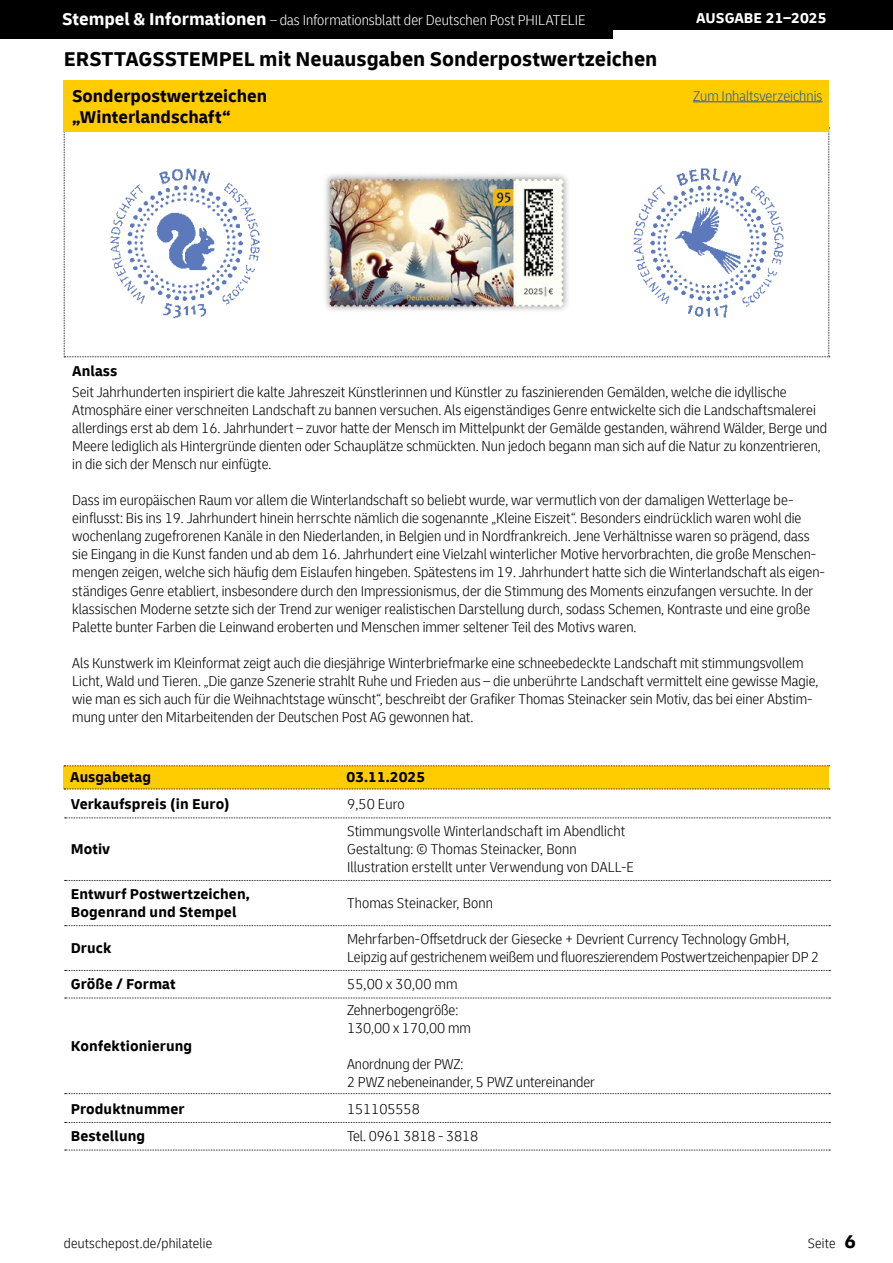
<style>
.page{position:relative;width:893px;height:1263px;background:#fff}
.page>*{position:absolute;margin:0;border:0;box-sizing:border-box;transform-origin:0 0}
.t1{font:700 21px "Delivery";color:#000}
.t2{font:700 18px/21.6px "Delivery";color:#000}
.t3{font:300 condensed 15px/18px "Delivery";color:#000}
.t4{font:700 15px/18px "Delivery";letter-spacing:.01em;color:#000}
.t5{font:300 condensed 15px "Delivery";color:#fff}
.t6{font:300 condensed 15px "Delivery";color:#275b9b}
.t7{font:700 15px "Delivery";color:#fff}
.t8{font:300 condensed 14.25px "Delivery";letter-spacing:.015em;color:#000}
.s1{font-weight:700;font-stretch:normal;font-size:18px}
.s2{font-weight:700;font-stretch:normal;font-size:19.5px}
</style>
<div class="page">
<svg style="left:64px;top:128px;width:766px;height:229px"></svg>
<div style="left:0;top:0;width:893px;height:30px;background:#000"></div>
<div style="left:0;top:0;width:612px;height:38px;background:#000"></div>
<div style="left:64px;top:81px;width:765px;height:51px;background:#fc0"></div>
<div style="left:64px;top:766px;width:765px;height:23px;background:#fc0"></div>
<svg style="left:64px;top:765px;width:766px;height:1px"></svg>
<svg style="left:64px;top:789px;width:766px;height:1px"></svg>
<svg style="left:65px;top:817px;width:765px;height:1px"></svg>
<svg style="left:65px;top:880px;width:765px;height:1px"></svg>
<svg style="left:65px;top:925px;width:765px;height:1px"></svg>
<svg style="left:65px;top:1122px;width:765px;height:1px"></svg>
<svg style="left:65px;top:1150px;width:765px;height:1px"></svg>
<svg style="left:65px;top:970px;width:765px;height:1px"></svg>
<svg style="left:65px;top:998px;width:765px;height:1px"></svg>
<svg style="left:65px;top:1093px;width:765px;height:1px"></svg>
<img style="left:106px;top:164px;width:158px;height:157px">
<img style="left:630px;top:164px;width:157px;height:157px">
<div style="left:322px;top:171px;width:249px;height:143px;background:#000;opacity:.5"></div>
<img style="left:485px;top:179px;width:74px;height:2px">
<hr style="left:693px;top:101px;width:129px;height:1px;background:#275b9b">
<p class="t5" style="left:62px;top:12px;width:525px"><span class="s1">Stempel &amp; Informationen</span> – das Informationsblatt der Deutschen Post PHILATELIE</p>
<p class="t7" style="left:696px;top:9px;width:132px">AUSGABE 21–2025</p>
<h1 class="t1" style="left:64px;top:46px;width:595px">ERSTTAGSSTEMPEL mit Neuausgaben Sonderpostwertzeichen</h1>
<p class="t2" style="left:72px;top:85px;width:197px">Sonderpostwertzeichen „Winterlandschaft“</p>
<p class="t6" style="left:693px;top:87px;width:131px">Zum Inhaltsverzeichnis</p>
<p class="t4" style="left:72px;top:362px;width:47px">Anlass</p>
<p class="t3" style="left:72px;top:383px;width:756px">Seit Jahrhunderten inspiriert die kalte Jahreszeit Künstlerinnen und Künstler zu faszinierenden Gemälden, welche die idyllische Atmosphäre einer verschneiten Landschaft zu bannen versuchen. Als eigenständiges Genre entwickelte sich die Landschaftsmalerei allerdings erst ab dem 16. Jahrhundert – zuvor hatte der Mensch im Mittelpunkt der Gemälde gestanden, während Wälder, Berge und Meere lediglich als Hintergründe dienten oder Schauplätze schmückten. Nun jedoch begann man sich auf die Natur zu konzentrieren, in die sich der Mensch nur einfügte.</p>
<p class="t3" style="left:72px;top:491px;width:754px">Dass im europäischen Raum vor allem die Winterlandschaft so beliebt wurde, war vermutlich von der damaligen Wetterlage be&shy;einflusst: Bis ins 19. Jahrhundert hinein herrschte nämlich die sogenannte „Kleine Eiszeit“. Besonders eindrücklich waren wohl die wochenlang zugefrorenen Kanäle in den Niederlanden, in Belgien und in Nordfrankreich. Jene Verhältnisse waren so prägend, dass sie Eingang in die Kunst fanden und ab dem 16. Jahrhundert eine Vielzahl winterlicher Motive hervorbrachten, die große Menschen&shy;mengen zeigen, welche sich häufig dem Eislaufen hingeben. Spätestens im 19. Jahrhundert hatte sich die Winterlandschaft als eigen&shy;ständiges Genre etabliert, insbesondere durch den Impressionismus, der die Stimmung des Moments einzufangen versuchte. In der klassischen Moderne setzte sich der Trend zur weniger realistischen Darstellung durch, sodass Schemen, Kontraste und eine große Palette bunter Farben die Leinwand eroberten und Menschen immer seltener Teil des Motivs waren.</p>
<p class="t3" style="left:72px;top:653px;width:748px">Als Kunstwerk im Kleinformat zeigt auch die diesjährige Winterbriefmarke eine schneebedeckte Landschaft mit stimmungsvollem Licht, Wald und Tieren. „Die ganze Szenerie strahlt Ruhe und Frieden aus – die unberührte Landschaft vermittelt eine gewisse Magie, wie man es sich auch für die Weihnachtstage wünscht“, beschreibt der Grafiker Thomas Steinacker sein Motiv, das bei einer Abstim&shy;mung unter den Mitarbeitenden der Deutschen Post AG gewonnen hat.</p>
<p class="t4" style="left:70px;top:768px;width:82px">Ausgabetag</p>
<p class="t4" style="left:347px;top:768px;width:80px">03.11.2025</p>
<p class="t4" style="left:71px;top:794px;width:161px">Verkaufspreis (in Euro)</p>
<p class="t3" style="left:347px;top:794px;width:59px">9,50 Euro</p>
<p class="t4" style="left:71px;top:840px;width:41px">Motiv</p>
<p class="t3" style="left:347px;top:822px;width:288px">Stimmungsvolle Winterlandschaft im Abendlicht<br>Gestaltung: © Thomas Steinacker, Bonn<br>Illustration erstellt unter Verwendung von DALL-E</p>
<p class="t4" style="left:71px;top:885px;width:181px">Entwurf Postwertzeichen,<br>Bogenrand und Stempel</p>
<p class="t3" style="left:347px;top:894px;width:147px">Thomas Steinacker, Bonn</p>
<p class="t4" style="left:71px;top:939px;width:42px">Druck</p>
<p class="t3" style="left:347px;top:930px;width:474px">Mehrfarben-Offsetdruck der Giesecke + Devrient Currency Technology GmbH,<br>Leipzig auf gestrichenem weißem und fluoreszierendem Postwertzeichenpapier DP 2</p>
<p class="t4" style="left:71px;top:975px;width:107px">Größe / Format</p>
<p class="t3" style="left:347px;top:975px;width:112px">55,00 x 30,00 mm</p>
<p class="t4" style="left:71px;top:1037px;width:123px">Konfektionierung</p>
<p class="t3" style="left:347px;top:1001px;width:125px">Zehnerbogengröße:<br>130,00 x 170,00 mm</p>
<p class="t3" style="left:347px;top:1055px;width:250px">Anordnung der PWZ:<br>2 PWZ nebeneinander, 5 PWZ untereinander</p>
<p class="t4" style="left:71px;top:1100px;width:115px">Produktnummer</p>
<p class="t3" style="left:347px;top:1099px;width:74px">151105558</p>
<p class="t4" style="left:71px;top:1127px;width:76px">Bestellung</p>
<p class="t3" style="left:347px;top:1127px;width:133px">Tel. 0961 3818 - 3818</p>
<p class="t8" style="left:64px;top:1235px;width:150px">deutschepost.de/philatelie</p>
<p class="t8" style="left:808px;top:1235px;width:50px">Seite <span class="s2">6</span></p>
</div>
